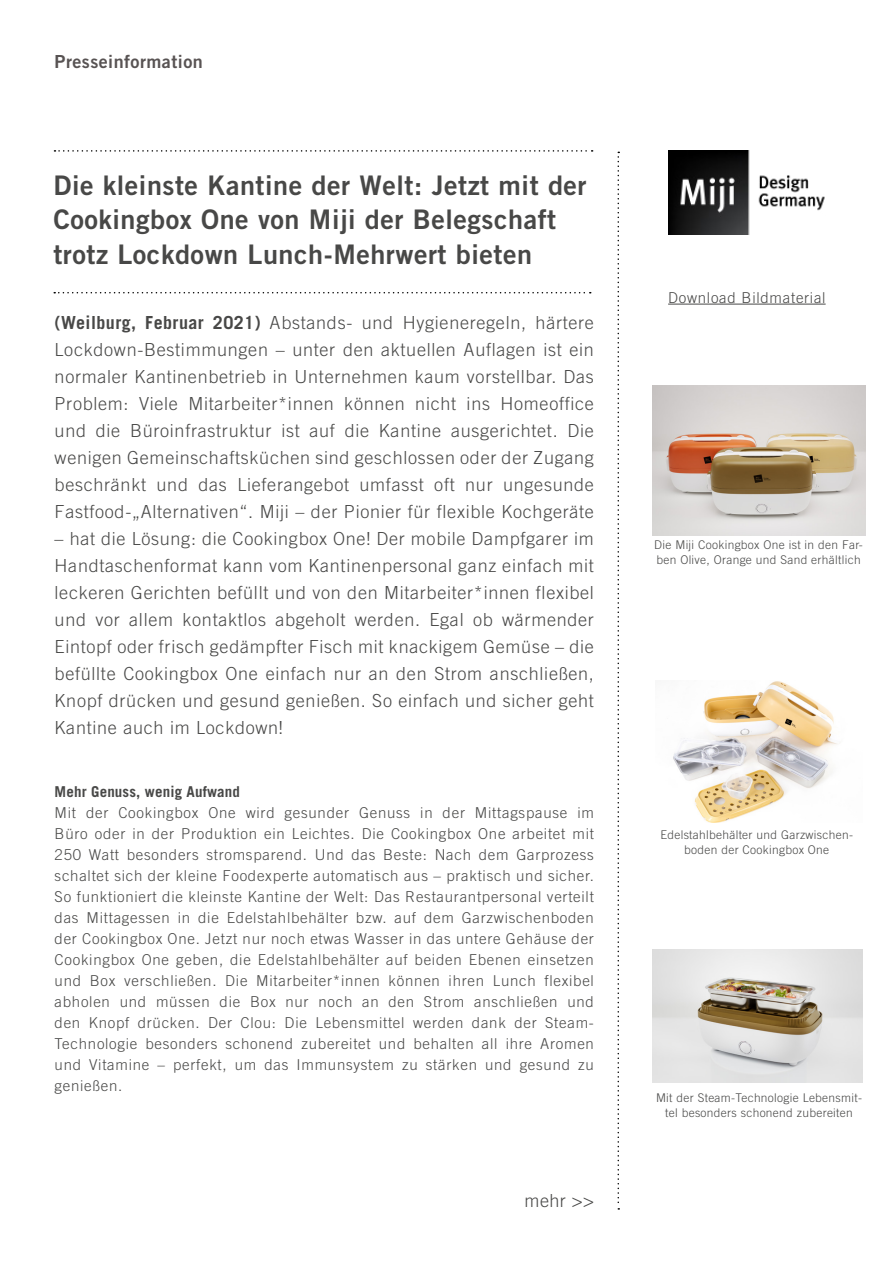
<style>
.page{position:relative;width:893px;height:1263px;background:#fff}
.page>*{position:absolute;margin:0;border:0;box-sizing:border-box;transform-origin:0 0}
.Überschrift_PM{font:27px/34.5px "Trade Gothic LT Bold Two";letter-spacing:.02em;color:#484847}
.Teaser_PM{font:300 18px/27px "Trade Gothic LT";letter-spacing:.04em;color:#484847;text-align:justify}
.t1{font:18px "Trade Gothic LT Bold Two";letter-spacing:.025em;color:#585353}
.Fließtext_PM{font:300 15px/21px "Trade Gothic LT";letter-spacing:.05em;color:#484847;text-align:justify}
.Überschrift_Fließtex{font:700 15px "Trade Gothic LT";letter-spacing:.01em;color:#484847}
.Boilerplate_PM{font:300 12px/15px "Trade Gothic LT";letter-spacing:.025em;color:#484847;text-align:center}
.s1{font-weight:700}
</style>
<div class="page">
<img style="left:668px;top:150px;width:157px;height:85px">
<svg style="left:54px;top:150px;width:539px;height:2px"></svg>
<svg style="left:54px;top:292px;width:537px;height:1px"></svg>
<svg style="left:617px;top:152px;width:2px;height:1057px"></svg>
<hr style="left:668px;top:304px;width:158px;height:1px;background:#484847">
<img style="left:673px;top:681px;width:164px;height:142px">
<img style="left:652px;top:385px;width:213px;height:151px">
<img style="left:653px;top:949px;width:209px;height:133px">
<p class="t1" style="left:55px;top:50px;width:150px">Presseinformation</p>
<p class="Überschrift_PM" style="left:53px;top:167px;width:535px">Die kleinste Kantine der Welt: Jetzt mit der<br>Cookingbox One von Miji der Belegschaft trotz Lockdown Lunch-Mehrwert bieten</p>
<p class="Teaser_PM" style="left:55px;top:309px;width:541px"><span class="s1">(Weilburg, Februar 2021)</span> Abstands- und Hygieneregeln, härtere Lockdown-Bestimmungen – unter den aktuellen Auflagen ist ein normaler Kantinenbetrieb in Unternehmen kaum vorstellbar. Das Problem: Viele Mitarbeiter*innen können nicht ins Homeoffice und die Büroinfrastruktur ist auf die Kantine ausgerichtet. Die wenigen Gemeinschaftsküchen sind geschlossen oder der Zugang beschränkt und das Lieferangebot umfasst oft nur ungesunde Fastfood-„Alternativen“. Miji – der Pionier für flexible Kochgeräte</p>
<p class="Teaser_PM" style="left:55px;top:525px;width:541px">– hat die Lösung: die Cookingbox One! Der mobile Dampfgarer im Handtaschenformat kann vom Kantinenpersonal ganz einfach mit leckeren Gerichten befüllt und von den Mitarbeiter*innen flexibel und vor allem kontaktlos abgeholt werden. Egal ob wärmender Eintopf oder frisch gedämpfter Fisch mit knackigem Gemüse – die befüllte Cookingbox One einfach nur an den Strom anschließen, Knopf drücken und gesund genießen. So einfach und sicher geht Kantine auch im Lockdown!</p>
<p class="Überschrift_Fließtex" style="left:55px;top:782px;width:187px">Mehr Genuss, wenig Aufwand</p>
<p class="Fließtext_PM" style="left:55px;top:802px;width:541px">Mit der Cookingbox One wird gesunder Genuss in der Mittagspause im Büro oder in der Produktion ein Leichtes. Die Cookingbox One arbeitet mit 250 Watt besonders stromsparend. Und das Beste: Nach dem Garprozess schaltet sich der kleine Foodexperte automatisch aus – praktisch und sicher.<br>So funktioniert die kleinste Kantine der Welt: Das Restaurantpersonal verteilt das Mittagessen in die Edelstahlbehälter bzw. auf dem Garzwischenboden der Cookingbox One. Jetzt nur noch etwas Wasser in das untere Gehäuse der Cookingbox One geben, die Edelstahlbehälter auf beiden Ebenen einsetzen und Box verschließen. Die Mitarbeiter*innen können ihren Lunch flexibel abholen und müssen die Box nur noch an den Strom anschließen und den Knopf drücken. Der Clou: Die Lebensmittel werden dank der Steam-Technologie besonders schonend zubereitet und behalten all ihre Aromen und Vitamine – perfekt, um das Immunsystem zu stärken und gesund zu genießen.</p>
<p class="Teaser_PM" style="left:525px;top:1186px;width:71px">mehr &gt;&gt;</p>
<p class="Fließtext_PM" style="left:668px;top:287px;width:159px">Download Bildmaterial</p>
<p class="Boilerplate_PM" style="left:654px;top:537px;width:210px;text-align:left">Die Miji Cookingbox One ist in den Far&shy;ben Olive, Orange und Sand erhältlich</p>
<p class="Boilerplate_PM" style="left:660px;top:826px;width:194px">Edelstahlbehälter und Garzwischen&shy;boden der Cookingbox One</p>
<p class="Boilerplate_PM" style="left:656px;top:1090px;width:208px">Mit der Steam-Technologie Lebensmit&shy;tel besonders schonend zubereiten</p>
</div>
